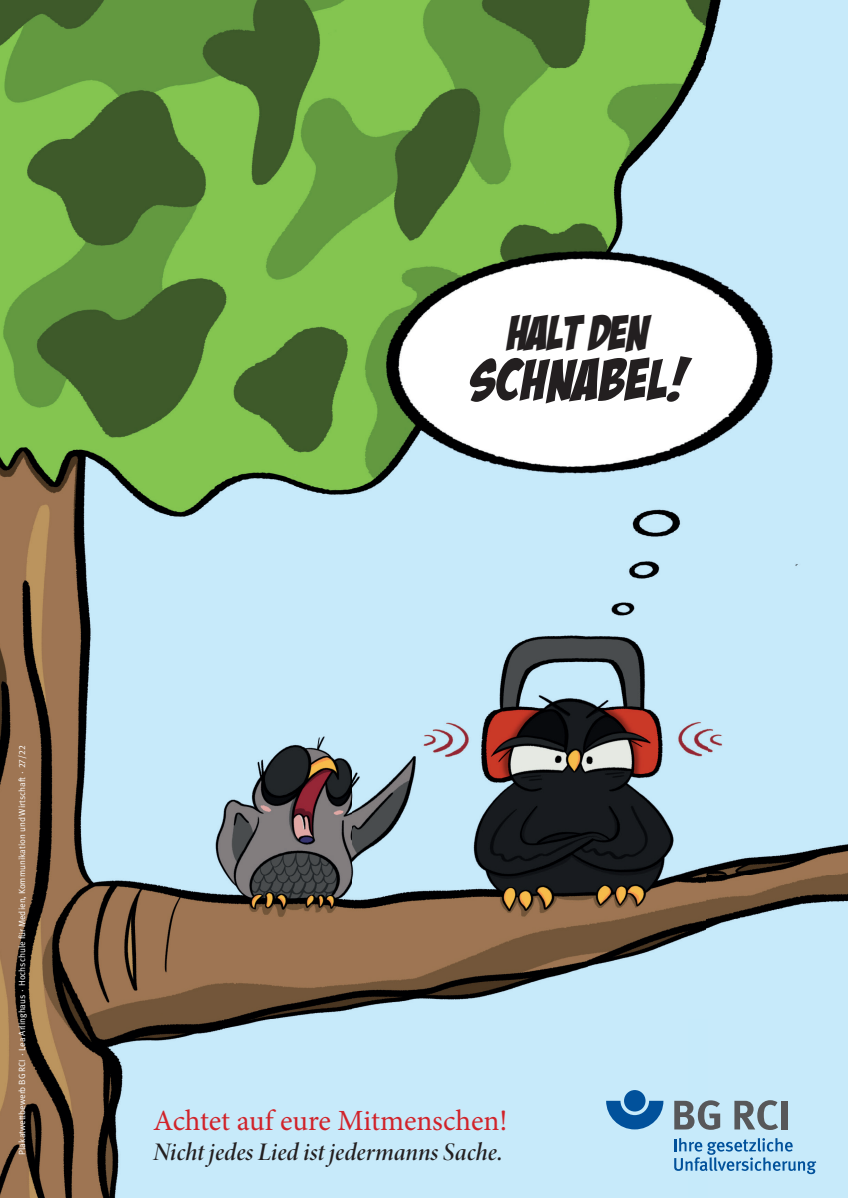
<style>
.page{position:relative;width:848px;height:1198px;background:#fff}
.page>*{position:absolute;margin:0;border:0;box-sizing:border-box;transform-origin:0 0}
.t1{font:58.1px "Bada Boom BB";letter-spacing:.02em;color:#231f20}
.t2{font:47.95px "Bada Boom BB";color:#231f20}
.t3{font:29.3px "Minion Pro";letter-spacing:-.005em;color:#d1232a}
.t4{font:italic 25.25px "Minion Variable Concept";letter-spacing:.005em;color:#231f20}
.t5{font:9px "DGUV Meta";color:#fff}
</style>
<div class="page">
<img style="left:0;top:0;width:848px;height:1198px">
<svg style="left:606px;top:1100px;width:57px;height:29px"></svg>
<div style="left:624px;top:1090px;width:21px;height:21px;background:#01519b;border-radius:50%"></div>
<svg style="left:674px;top:1100px;width:46px;height:29px"></svg>
<svg style="left:734px;top:1100px;width:44px;height:30px"></svg>
<div style="left:781px;top:1100px;width:6px;height:29px;background:#57585a"></div>
<svg style="left:674px;top:1138px;width:142px;height:36px;background:#96c4e2"></svg>
<h2 class="t2" style="left:508px;top:308px;width:142px">HALT DEN</h2>
<h1 class="t1" style="left:471px;top:349px;width:216px">SCHNABEL!</h1>
<p class="t5" style="left:17px;top:1154px;width:410px;rotate:-90deg">Plakatwettbewerb BG RCI ⋅ Lea Arlinghaus ⋅ Hochschule für Medien, Kommunikation und Wirtschaft ⋅ 27/22</p>
<h3 class="t3" style="left:153px;top:1100px;width:356px">Achtet auf eure Mitmenschen!</h3>
<h3 class="t4" style="left:153px;top:1134px;width:350px">Nicht jedes Lied ist jedermanns Sache.</h3>
</div>
